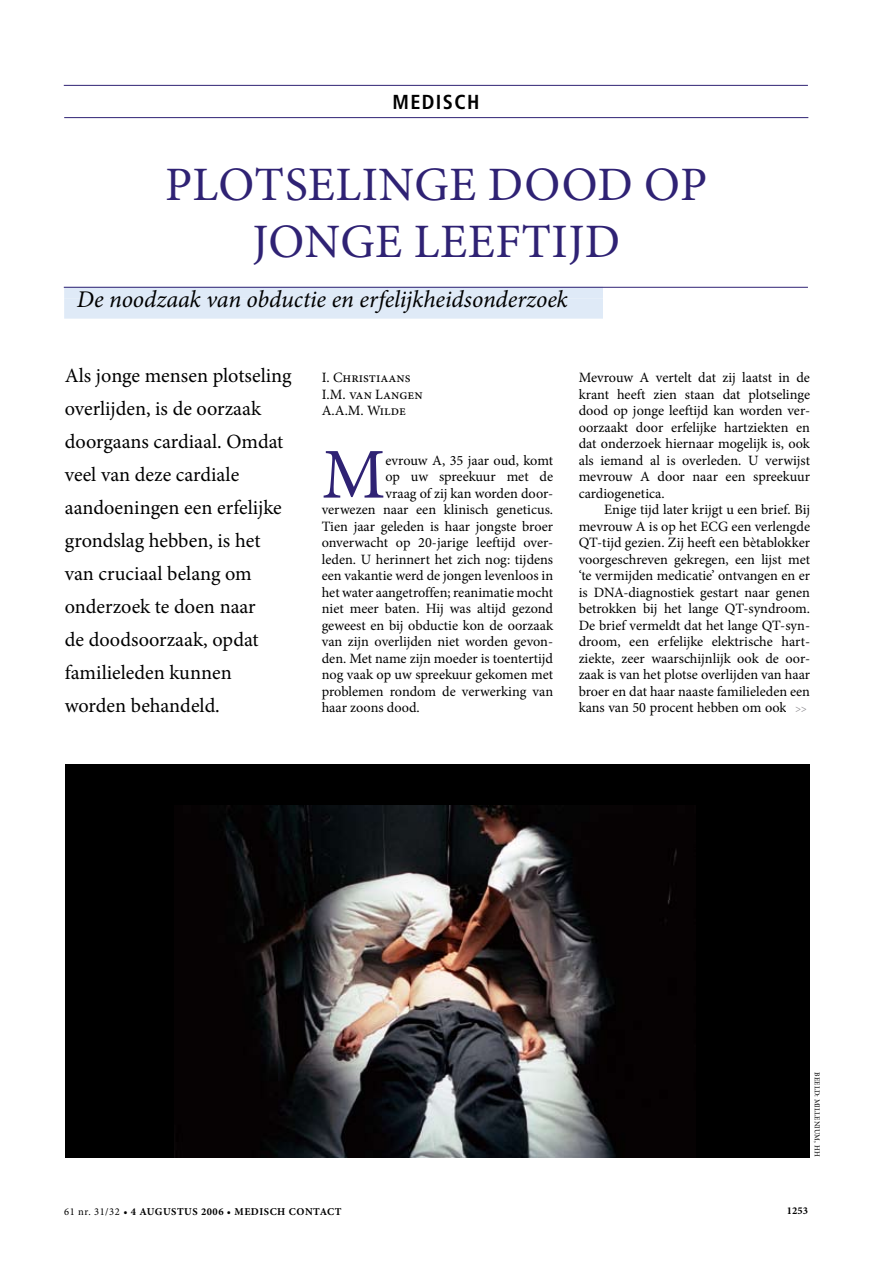
<style>
.page{position:relative;width:893px;height:1263px;background:#fff}
.page>*{position:absolute;margin:0;border:0;box-sizing:border-box;transform-origin:0 0}
.t1{font:71.55px "Minion Pro";color:#2f2274}
.t2{font:48px/57px "Minion Pro";letter-spacing:.005em;color:#2f2274;text-align:center}
.t3{font:italic 24px "Minion Pro";letter-spacing:-.005em;color:#000}
.t4{font:20.25px/33px "Minion Pro";color:#000}
.t5{font:700 condensed 20.25px "Frutiger";letter-spacing:.065em;color:#000}
.t6{font:14.25px/16.5px "Minion Pro";letter-spacing:-.005em;color:#000;text-align:justify}
.t7{font:700 10.5px "Minion Pro";letter-spacing:.05em;color:#000}
.t8{font:7.5px "Minion Pro";color:#000}
.s1{font-weight:400}
</style>
<div class="page">
<hr style="left:64px;top:85px;width:744px;height:1px;background:#2f2274">
<div style="left:64px;top:287px;width:539px;height:12px;background:#dfeaf7"></div>
<div style="left:64px;top:299px;width:539px;height:20px;background:#dfeaf7"></div>
<hr style="left:64px;top:287px;width:744px;height:1px;background:#2f2274">
<hr style="left:64px;top:117px;width:744px;height:1px;background:#2f2274">
<div style="left:65px;top:764px;width:744px;height:393px;background:#000"></div>
<img style="left:225px;top:805px;width:452px;height:352px">
<h3 class="t5" style="left:392px;top:90px;width:88px">MEDISCH</h3>
<h2 class="t2" style="left:165px;top:156px;width:540px">Plotselinge dood op jonge leeftijd</h2>
<h3 class="t3" style="left:77px;top:283px;width:492px">De noodzaak van obductie en erfelijkheidsonderzoek</h3>
<p class="t4" style="left:65px;top:359px;width:228px">Als jonge mensen plotseling overlijden, is de oorzaak doorgaans cardiaal. Omdat veel van deze cardiale aandoeningen een erfelijke grondslag hebben, is het van cruciaal belang om onderzoek te doen naar<br>de doodsoorzaak, opdat familieleden kunnen worden behandeld.</p>
<p class="t6" style="left:322px;top:369px;width:102px;text-align:left">I. Christiaans<br>I.M. van Langen<br>A.A.M. Wilde</p>
<h1 class="t1" style="left:322px;top:427px;width:65px">M</h1>
<p class="t6" style="left:385px;top:452px;width:169px">evrouw A, 35 jaar oud, komt</p>
<p class="t6" style="left:385px;top:468px;width:169px">op uw spreekuur met de</p>
<p class="t6" style="left:385px;top:485px;width:169px">vraag of zij kan worden door-</p>
<p class="t6" style="left:322px;top:501px;width:233px">verwezen naar een klinisch geneticus.</p>
<p class="t6" style="left:322px;top:518px;width:233px">Tien jaar geleden is haar jongste broer</p>
<p class="t6" style="left:322px;top:534px;width:233px">onverwacht op 20-jarige leeftijd over-</p>
<p class="t6" style="left:322px;top:551px;width:233px">leden. U herinnert het zich nog: tijdens</p>
<p class="t6" style="left:322px;top:567px;width:233px">een vakantie werd de jongen levenloos in</p>
<p class="t6" style="left:322px;top:584px;width:233px">het water aangetroffen; reanimatie mocht</p>
<p class="t6" style="left:322px;top:600px;width:233px">niet meer baten. Hij was altijd gezond</p>
<p class="t6" style="left:322px;top:617px;width:233px">geweest en bij obductie kon de oorzaak</p>
<p class="t6" style="left:322px;top:633px;width:233px">van zijn overlijden niet worden gevon-</p>
<p class="t6" style="left:322px;top:650px;width:233px">den. Met name zijn moeder is toentertijd</p>
<p class="t6" style="left:322px;top:666px;width:233px">nog vaak op uw spreekuur gekomen met</p>
<p class="t6" style="left:322px;top:683px;width:233px">problemen rondom de verwerking van</p>
<p class="t6" style="left:322px;top:699px;width:100px">haar zoons dood.</p>
<p class="t6" style="left:579px;top:369px;width:233px">Mevrouw A vertelt dat zij laatst in de krant heeft zien staan dat plotselinge dood op jonge leeftijd kan worden ver&shy;oorzaakt door erfelijke hartziekten en dat onderzoek hiernaar mogelijk is, ook als iemand al is overleden. U verwijst mevrouw A door naar een spreekuur cardiogenetica.</p>
<p class="t6" style="left:579px;top:501px;width:233px;text-indent:26px">Enige tijd later krijgt u een brief. Bij mevrouw A is op het ECG een verlengde QT-tijd gezien. Zij heeft een bètablokker voorgeschreven gekregen, een lijst met ‘te vermijden medicatie’ ontvangen en er is DNA-diagnostiek gestart naar genen betrokken bij het lange QT-syndroom.<br>De brief vermeldt dat het lange QT-syn&shy;droom, een erfelijke elektrische hart&shy;ziekte, zeer waarschijnlijk ook de oor&shy;zaak is van het plotse overlijden van haar broer en dat haar naaste familieleden een kans van 50 procent hebben om ook</p>
<p class="t8" style="left:822px;top:1072px;width:85px;rotate:90deg">Beeld: millenium, HH</p>
<p class="t7" style="left:64px;top:1204px;width:279px"><span class="s1">61 nr. 31/32</span> • 4 AUGUSTUS 2006 • MEDISCH CONTACT</p>
<p class="t7" style="left:787px;top:1203px;width:22px">1253</p>
</div>
